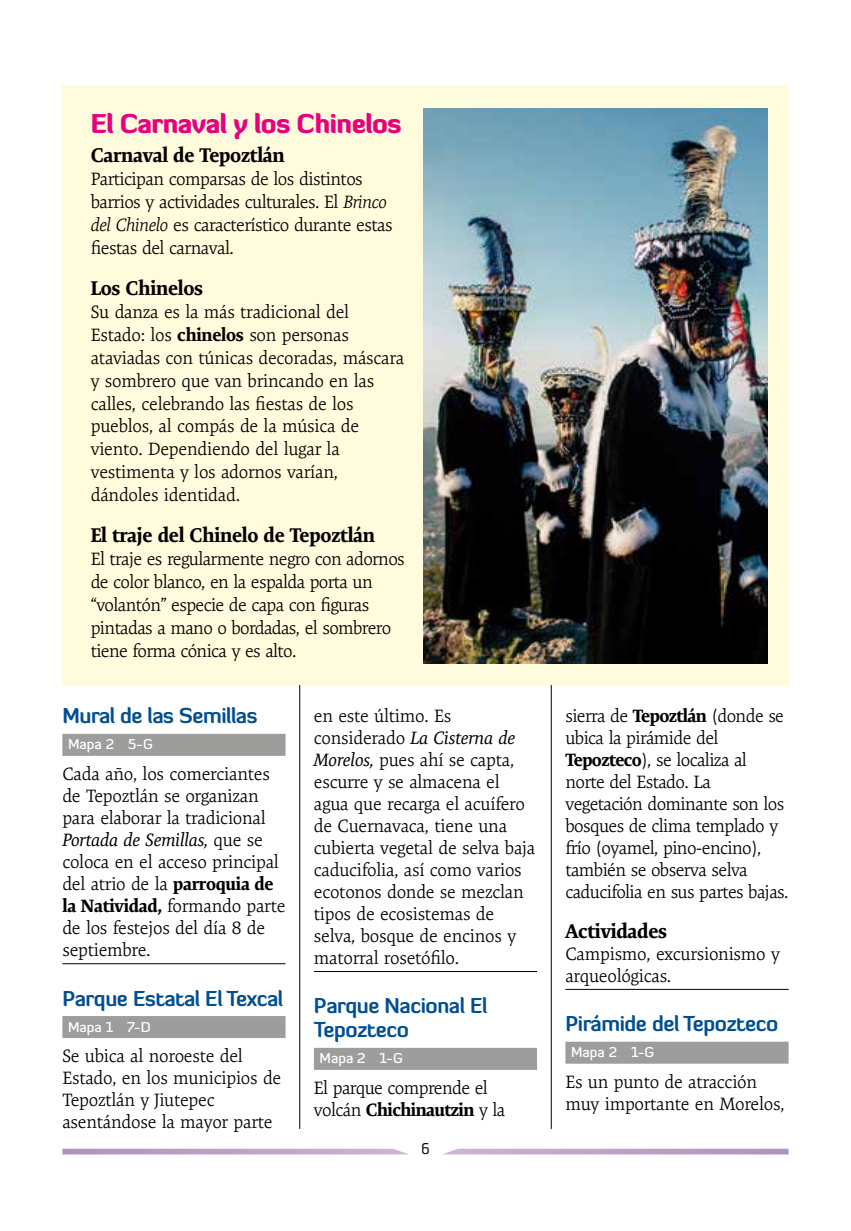
<style>
.page{position:relative;width:851px;height:1231px;background:#fff}
.page>*{position:absolute;margin:0;border:0;box-sizing:border-box;transform-origin:0 0}
.t1{font:900 26px "Diavlo";letter-spacing:-.02em;color:#e6007d}
.t2{font:700 21px/24px "Diavlo";letter-spacing:-.02em;color:#004f91}
.t3{font:700 20px "Expo Serif Pro";letter-spacing:-.015em;color:#000}
.t4{font:300 18px/22px "Expo Serif Pro";letter-spacing:-.02em;color:#000}
.t5{font:300 18px/23px "Expo Serif Pro";letter-spacing:-.04em;color:#000}
.t6{font:16px "Axia";color:#000}
.t7{font:500 14px "Diavlo";color:#fff}
.s1{font-style:italic}
.s2{font-weight:700}
.s3{font-weight:400;font-style:italic}
</style>
<div class="page">
<hr style="left:299px;top:85px;width:1px;height:1043px;background:#000">
<hr style="left:551px;top:85px;width:1px;height:1043px;background:#000">
<svg style="left:444px;top:1148px;width:344px;height:6px"></svg>
<svg style="left:62px;top:1148px;width:345px;height:6px"></svg>
<div style="left:62px;top:733px;width:223px;height:22px;background:#9d9d9c"></div>
<hr style="left:62px;top:963px;width:223px;height:1px;background:#000">
<div style="left:62px;top:1015px;width:223px;height:22px;background:#9d9d9c"></div>
<hr style="left:314px;top:971px;width:223px;height:1px;background:#000">
<div style="left:314px;top:1047px;width:223px;height:22px;background:#9d9d9c"></div>
<hr style="left:565px;top:988px;width:223px;height:1px;background:#000">
<div style="left:565px;top:1041px;width:223px;height:22px;background:#9d9d9c"></div>
<div style="left:62px;top:85px;width:726px;height:600px;background:#fffbdc"></div>
<img style="left:423px;top:109px;width:343px;height:554px">
<h1 class="t1" style="left:91px;top:107px;width:312px">El Carnaval y los Chinelos</h1>
<p class="t3" style="left:91px;top:143px;width:195px">Carnaval de Tepoztlán</p>
<p class="t4" style="left:91px;top:167px;width:303px;line-height:23px">Participan comparsas de los distintos barrios y actividades culturales. El <span class="s1">Brinco del Chinelo</span> es característico durante estas fiestas del carnaval.</p>
<p class="t3" style="left:91px;top:275px;width:114px">Los Chinelos</p>
<p class="t4" style="left:91px;top:300px;width:315px;line-height:23px">Su danza es la más tradicional del Estado: los <span class="s2">chinelos</span> son personas ataviadas con túnicas decoradas, máscara y sombrero que van brincando en las calles, celebrando las fiestas de los pueblos, al compás de la música de viento. Dependiendo del lugar la vestimenta y los adornos varían, dándoles identidad.</p>
<p class="t3" style="left:91px;top:522px;width:286px">El traje del Chinelo de Tepoztlán</p>
<p class="t5" style="left:91px;top:547px;width:315px">El traje es regularmente negro con adornos de color blanco, en la espalda porta un “volantón” especie de capa con figuras pintadas a mano o bordadas, el sombrero tiene forma cónica y es alto.</p>
<p class="t2" style="left:62px;top:703px;width:196px">Mural de las Semillas</p>
<p class="t7" style="left:68px;top:735px;width:86px">Mapa 2 5-G</p>
<p class="t4" style="left:62px;top:762px;width:224px">Cada año, los comerciantes de Tepoztlán se organizan para elaborar la tradicional<br><span class="s3">Portada de Semillas,</span> que se coloca en el acceso principal del atrio de la <span class="s2">parroquia de la Natividad,</span> formando parte de los festejos del día 8 de septiembre.</p>
<p class="t2" style="left:62px;top:985px;width:222px">Parque Estatal El Texcal</p>
<p class="t7" style="left:68px;top:1017px;width:84px">Mapa 1 7-D</p>
<p class="t4" style="left:62px;top:1044px;width:220px">Se ubica al noroeste del<br>Estado, en los municipios de<br>Tepoztlán y Jiutepec asentándose la mayor parte</p>
<p class="t4" style="left:314px;top:704px;width:223px">en este último. Es considerado <span class="s3">La Cisterna de<br>Morelos,</span> pues ahí se capta, escurre y se almacena el agua que recarga el acuífero de Cuernavaca, tiene una cubierta vegetal de selva baja caducifolia, así como varios ecotonos donde se mezclan tipos de ecosistemas de selva, bosque de encinos y matorral rosetófilo.</p>
<p class="t2" style="left:314px;top:993px;width:175px">Parque Nacional El<br>Tepozteco</p>
<p class="t7" style="left:319px;top:1049px;width:85px">Mapa 2 1-G</p>
<p class="t4" style="left:314px;top:1076px;width:193px">El parque comprende el volcán <span class="s2">Chichinautzin</span> y la</p>
<p class="t6" style="left:421px;top:1139px;width:10px">6</p>
<p class="t4" style="left:565px;top:704px;width:225px">sierra de <span class="s2">Tepoztlán</span> (donde se ubica la pirámide del<br><span class="s2">Tepozteco</span>), se localiza al norte del Estado. La vegetación dominante son los bosques de clima templado y frío (oyamel, pino-encino), también se observa selva caducifolia en sus partes bajas.</p>
<p class="t3" style="left:565px;top:918px;width:103px">Actividades</p>
<p class="t4" style="left:565px;top:942px;width:216px">Campismo, excursionismo y arqueológicas.</p>
<p class="t2" style="left:565px;top:1011px;width:214px">Pirámide del Tepozteco</p>
<p class="t7" style="left:571px;top:1043px;width:85px">Mapa 2 1-G</p>
<p class="t4" style="left:565px;top:1070px;width:221px">Es un punto de atracción muy importante en Morelos,</p>
</div>
